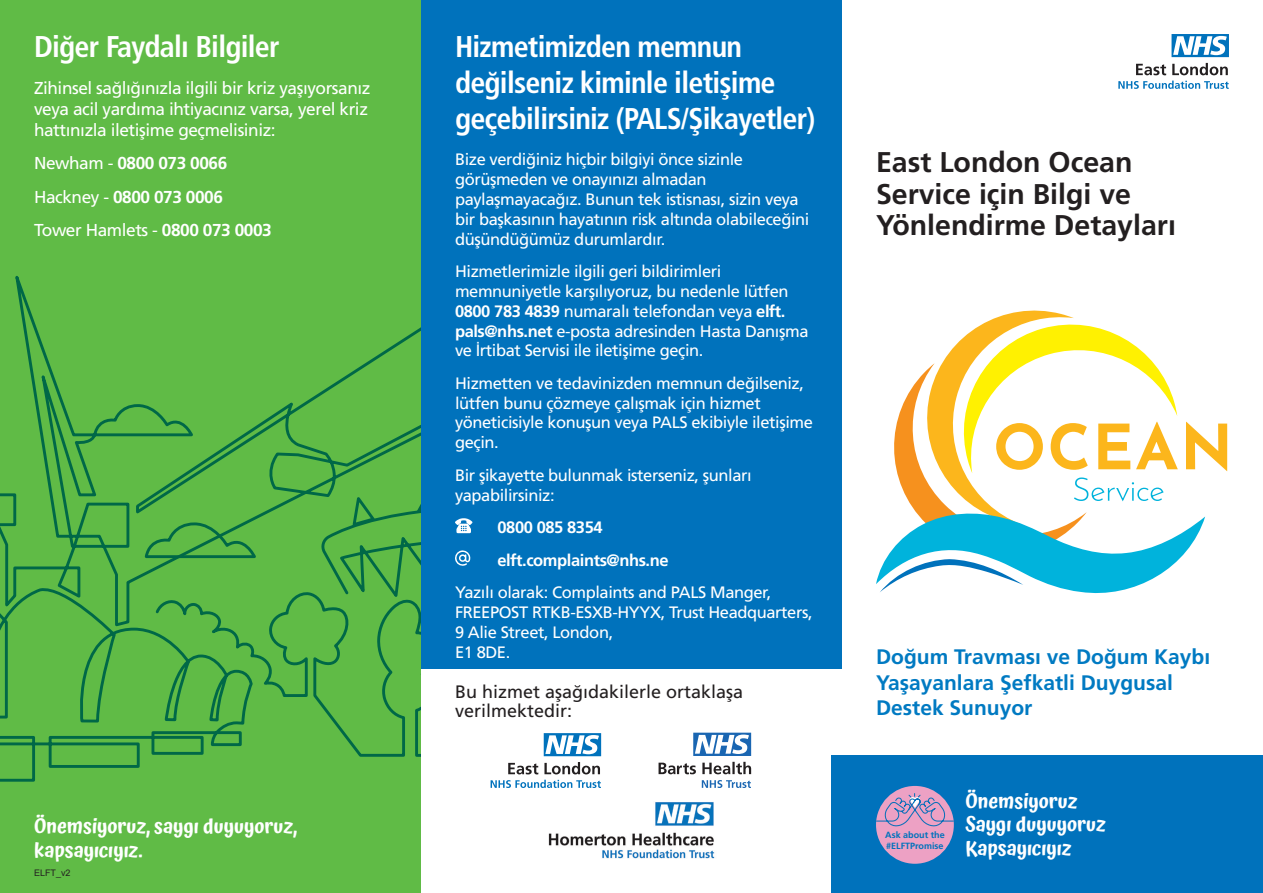
<style>
.page{position:relative;width:1263px;height:893px;background:#fff}
.page>*{position:absolute;margin:0;border:0;box-sizing:border-box;transform-origin:0 0}
.t1{font:700 condensed 30px/36px "Frutiger LT Com";letter-spacing:-.025em;color:#fff}
.t2{font:700 28.5px/31.5px "Frutiger LT Com";color:#231f20}
.t3{font:700 21px/25.2px "Frutiger LT Com";color:#007ac2}
.t4{font:600 19.95px/23.9px "Atma";color:#fff}
.t5{font:18px/19.5px "Frutiger LT Com";color:#231f20}
.t6{font:17.25px/20.7px "Frutiger LT Com";letter-spacing:-.025em;color:#fff}
.t7{font:700 17.25px "Frutiger LT Com";letter-spacing:-.025em;color:#fff}
.t8{font:16.5px/19.8px "Frutiger LT Com";letter-spacing:-.025em;color:#fff}
.t9{font:700 16.5px "Frutiger LT Com";letter-spacing:-.025em;color:#fff}
.t10{font:700 9px "Frutiger LT Com";color:#0072bc}
.t11{font:9px "Arial";color:#231f20}
.s1{font-weight:400}
.s2{font-weight:700}
</style>
<div class="page">
<div style="left:0;top:0;width:421px;height:893px;background:#60bb46"></div>
<svg style="left:0;top:758px;width:140px;height:24px"></svg>
<svg style="left:0;top:276px;width:421px;height:482px"></svg>
<svg style="left:143px;top:521px;width:114px;height:39px"></svg>
<div style="left:831px;top:755px;width:432px;height:138px;background:#0072bc"></div>
<div style="left:421px;top:0;width:421px;height:668px;background:#0072bc"></div>
<svg style="left:455px;top:518px;width:18px;height:15px"></svg>
<svg style="left:455px;top:550px;width:15px;height:16px"></svg>
<svg style="left:876px;top:310px;width:351px;height:284px"></svg>
<svg style="left:1118px;top:81px;width:111px;height:8px"></svg>
<svg style="left:1136px;top:63px;width:92px;height:12px"></svg>
<svg style="left:1171px;top:34px;width:58px;height:23px"></svg>
<svg style="left:702px;top:780px;width:49px;height:8px"></svg>
<svg style="left:658px;top:762px;width:93px;height:12px"></svg>
<svg style="left:693px;top:733px;width:58px;height:23px"></svg>
<svg style="left:491px;top:780px;width:110px;height:8px"></svg>
<svg style="left:508px;top:762px;width:92px;height:12px"></svg>
<svg style="left:544px;top:733px;width:57px;height:23px"></svg>
<img style="left:548px;top:802px;width:167px;height:57px">
<div style="left:876px;top:786px;width:78px;height:78px;background:#eda1c4;border-radius:50%"></div>
<svg style="left:876px;top:792px;width:78px;height:35px"></svg>
<p class="t1" style="left:34px;top:28px;width:247px">Diğer Faydalı Bilgiler</p>
<p class="t6" style="left:34px;top:78px;width:338px">Zihinsel sağlığınızla ilgili bir kriz yaşıyorsanız veya acil yardıma ihtiyacınız varsa, yerel kriz hattınızla iletişime geçmelisiniz:</p>
<p class="t7" style="left:34px;top:153px;width:195px"><span class="s1">Newham -</span> 0800 073 0066</p>
<p class="t7" style="left:34px;top:186px;width:190px"><span class="s1">Hackney -</span> 0800 073 0006</p>
<p class="t6" style="left:34px;top:220px;width:239px">Tower Hamlets - <span class="s2">0800 073 0003</span></p>
<p class="t4" style="left:34px;top:815px;width:265px">Önemsiyoruz, saygı duyuyoruz, kapsayıcıyız.</p>
<p class="t11" style="left:34px;top:867px;width:38px">ELFT_v2</p>
<p class="t1" style="left:455px;top:28px;width:362px">Hizmetimizden memnun değilseniz kiminle iletişime geçebilirsiniz (PALS/Şikayetler)</p>
<p class="t8" style="left:455px;top:150px;width:356px">Bize verdiğiniz hiçbir bilgiyi önce sizinle görüşmeden ve onayınızı almadan paylaşmayacağız. Bunun tek istisnası, sizin veya bir başkasının hayatının risk altında olabileceğini düşündüğümüz durumlardır.</p>
<p class="t8" style="left:455px;top:261px;width:355px">Hizmetlerimizle ilgili geri bildirimleri memnuniyetle karşılıyoruz, bu nedenle lütfen <span class="s2">0800 783 4839</span> numaralı telefondan veya <span class="s2">elft. pals@nhs.net</span> e-posta adresinden Hasta Danışma ve İrtibat Servisi ile iletişime geçin.</p>
<p class="t8" style="left:455px;top:373px;width:359px">Hizmetten ve tedavinizden memnun değilseniz, lütfen bunu çözmeye çalışmak için hizmet yöneticisiyle konuşun veya PALS ekibiyle iletişime geçin.</p>
<p class="t8" style="left:455px;top:465px;width:298px">Bir şikayette bulunmak isterseniz, şunları yapabilirsiniz:</p>
<p class="t9" style="left:497px;top:517px;width:107px">0800 085 8354</p>
<p class="t9" style="left:497px;top:550px;width:173px">elft.complaints@nhs.ne</p>
<p class="t8" style="left:455px;top:582px;width:359px">Yazılı olarak: Complaints and PALS Manger,<br>FREEPOST RTKB-ESXB-HYYX, Trust Headquarters,<br>9 Alie Street, London,<br>E1 8DE.</p>
<p class="t5" style="left:455px;top:681px;width:290px">Bu hizmet aşağıdakilerle ortaklaşa verilmektedir:</p>
<p class="t2" style="left:876px;top:146px;width:301px">East London Ocean<br>Service için Bilgi ve<br>Yönlendirme Detayları</p>
<p class="t3" style="left:876px;top:644px;width:336px">Doğum Travması ve Doğum Kaybı<br>Yaşayanlara Şefkatli Duygusal<br>Destek Sunuyor</p>
<p class="t10" style="left:885px;top:829px;width:61px">Ask about the</p>
<p class="t10" style="left:886px;top:840px;width:59px">#ELFTPromise</p>
<p class="t4" style="left:965px;top:790px;width:114px">Önemsiyoruz</p>
<p class="t4" style="left:965px;top:814px;width:142px">Saygı duyuyoruz</p>
<p class="t4" style="left:965px;top:838px;width:108px">Kapsayıcıyız</p>
</div>
